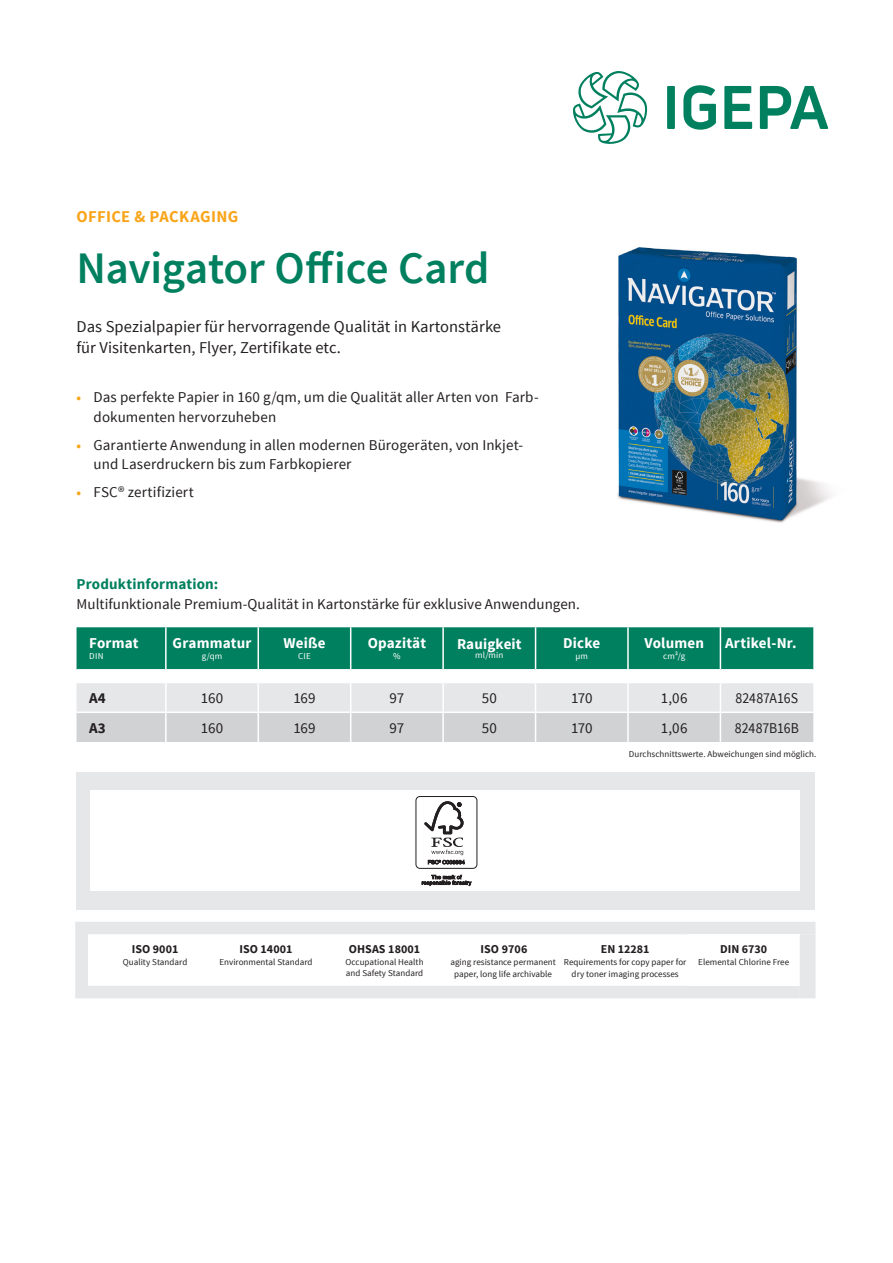
<style>
.page{position:relative;width:893px;height:1263px;background:#fff}
.page>*{position:absolute;margin:0;border:0;box-sizing:border-box;transform-origin:0 0}
.t1{font:600 45px "Source Sans Pro";letter-spacing:-.005em;color:#00805f}
.t2{font:16.5px/21px "Source Sans Pro";letter-spacing:.005em;color:#231f20}
.t3{font:700 16.5px "Source Sans Pro";letter-spacing:.02em;color:#f9a51b}
.t4{font:15px/19.5px "Source Sans Pro";letter-spacing:.005em;color:#231f20}
.t5{font:700 15px "Source Sans Pro";letter-spacing:.01em;color:#fff}
.t6{font:700 15px "Source Sans Pro";letter-spacing:.01em;color:#00805f}
.t7{font:15px "Source Sans Pro";letter-spacing:.005em;color:#231f20;scale:.92 1}
.t8{font:700 15px "Source Sans Pro";color:#231f20}
.t9{font:700 12px "Source Sans Pro";letter-spacing:.005em;color:#231f20}
.t10{font:9px/12px "Source Sans Pro";letter-spacing:.005em;color:#231f20;text-align:center}
.t11{font:9px "Source Sans Pro";letter-spacing:.025em;color:#fff}
.s1{font-weight:700;font-size:13.5px;color:#f9a51b}
</style>
<div class="page">
<div style="left:75px;top:922px;width:740px;height:76px;background:#e6e7e9"></div>
<svg style="left:88px;top:934px;width:600px;height:51px"></svg>
<div style="left:688px;top:934px;width:112px;height:51px;background:#fff"></div>
<svg style="left:800px;top:934px;width:15px;height:64px"></svg>
<div style="left:76px;top:772px;width:739px;height:138px;background:#e6e7e9"></div>
<div style="left:90px;top:791px;width:710px;height:100px;background:#fff"></div>
<svg style="left:77px;top:627px;width:736px;height:115px;background:#92c0b5"></svg>
<div style="left:416px;top:796px;width:61px;height:73px;border:1px solid #231f20;border-radius:4px"></div>
<svg style="left:422px;top:875px;width:49px;height:11px"></svg>
<svg style="left:424px;top:801px;width:41px;height:63px"></svg>
<img style="left:617px;top:247px;width:214px;height:276px">
<svg style="left:683px;top:85px;width:33px;height:45px"></svg>
<div style="left:667px;top:86px;width:8px;height:43px;background:#00805f"></div>
<svg style="left:724px;top:86px;width:28px;height:43px"></svg>
<svg style="left:760px;top:86px;width:68px;height:43px"></svg>
<svg style="left:573px;top:71px;width:74px;height:73px"></svg>
<p class="t3" style="left:77px;top:206px;width:163px">OFFICE &amp; PACKAGING</p>
<h1 class="t1" style="left:77px;top:240px;width:414px">Navigator Office Card</h1>
<p class="t2" style="left:77px;top:316px;width:426px">Das Spezialpapier für hervorragende Qualität in Kartonstärke für Visitenkarten, Flyer, Zertifikate etc.</p>
<p class="t4" style="left:94px;top:388px;width:447px;text-indent:-17px"><span class="s1">•</span> Das perfekte Papier in 160 g/qm, um die Qualität aller Arten von Farb&shy;dokumenten hervorzuheben</p>
<p class="t4" style="left:94px;top:435px;width:431px;text-indent:-17px"><span class="s1">•</span> Garantierte Anwendung in allen modernen Bürogeräten, von Inkjet&shy;und Laserdruckern bis zum Farbkopierer</p>
<p class="t4" style="left:77px;top:483px;width:119px"><span class="s1">•</span> FSC® zertifiziert</p>
<p class="t6" style="left:77px;top:574px;width:143px">Produktinformation:</p>
<p class="t4" style="left:77px;top:594px;width:505px">Multifunktionale Premium-Qualität in Kartonstärke für exklusive Anwendungen.</p>
<p class="t5" style="left:89px;top:634px;width:51px">Format</p>
<p class="t11" style="left:89px;top:651px;width:16px">DIN</p>
<p class="t5" style="left:173px;top:634px;width:80px">Grammatur</p>
<p class="t11" style="left:202px;top:651px;width:22px">g/qm</p>
<p class="t5" style="left:283px;top:634px;width:44px">Weiße</p>
<p class="t11" style="left:298px;top:651px;width:14px">CIE</p>
<p class="t5" style="left:368px;top:634px;width:60px">Opazität</p>
<p class="t11" style="left:393px;top:651px;width:9px">%</p>
<p class="t5" style="left:457px;top:635px;width:66px">Rauigkeit</p>
<p class="t11" style="left:475px;top:650px;width:30px">ml/min</p>
<p class="t5" style="left:563px;top:634px;width:39px">Dicke</p>
<p class="t11" style="left:575px;top:651px;width:14px">µm</p>
<p class="t5" style="left:644px;top:634px;width:61px">Volumen</p>
<p class="t11" style="left:663px;top:651px;width:24px">cm³/g</p>
<p class="t5" style="left:725px;top:634px;width:73px">Artikel-Nr.</p>
<p class="t8" style="left:89px;top:688px;width:18px">A4</p>
<p class="t4" style="left:201px;top:688px;width:24px">160</p>
<p class="t4" style="left:293px;top:688px;width:24px">169</p>
<p class="t4" style="left:390px;top:688px;width:16px">97</p>
<p class="t4" style="left:482px;top:688px;width:17px">50</p>
<p class="t4" style="left:571px;top:688px;width:23px">170</p>
<p class="t4" style="left:661px;top:688px;width:28px">1,06</p>
<p class="t7" style="left:735px;top:689px;width:70px">82487A16S</p>
<p class="t8" style="left:89px;top:718px;width:18px">A3</p>
<p class="t4" style="left:201px;top:719px;width:24px">160</p>
<p class="t4" style="left:293px;top:719px;width:24px">169</p>
<p class="t4" style="left:390px;top:719px;width:16px">97</p>
<p class="t4" style="left:482px;top:719px;width:17px">50</p>
<p class="t4" style="left:571px;top:719px;width:23px">170</p>
<p class="t4" style="left:661px;top:719px;width:28px">1,06</p>
<p class="t7" style="left:735px;top:719px;width:71px">82487B16B</p>
<p class="t10" style="left:629px;top:748px;width:189px">Durchschnittswerte. Abweichungen sind möglich.</p>
<p class="t9" style="left:132px;top:941px;width:48px">ISO 9001</p>
<p class="t10" style="left:123px;top:956px;width:66px">Quality Standard</p>
<p class="t9" style="left:239px;top:941px;width:55px">ISO 14001</p>
<p class="t10" style="left:219px;top:956px;width:95px">Environmental Standard</p>
<p class="t9" style="left:349px;top:941px;width:73px">OHSAS 18001</p>
<p class="t10" style="left:346px;top:957px;width:80px;line-height:10.8px;text-align:left">Occupational Health and Safety Standard</p>
<p class="t9" style="left:481px;top:941px;width:48px">ISO 9706</p>
<p class="t10" style="left:450px;top:956px;width:107px">aging resistance permanent paper, long life archivable</p>
<p class="t9" style="left:601px;top:941px;width:50px">EN 12281</p>
<p class="t10" style="left:564px;top:956px;width:124px">Requirements for copy paper for dry toner imaging processes</p>
<p class="t9" style="left:720px;top:941px;width:49px">DIN 6730</p>
<p class="t10" style="left:698px;top:956px;width:92px">Elemental Chlorine Free</p>
</div>
